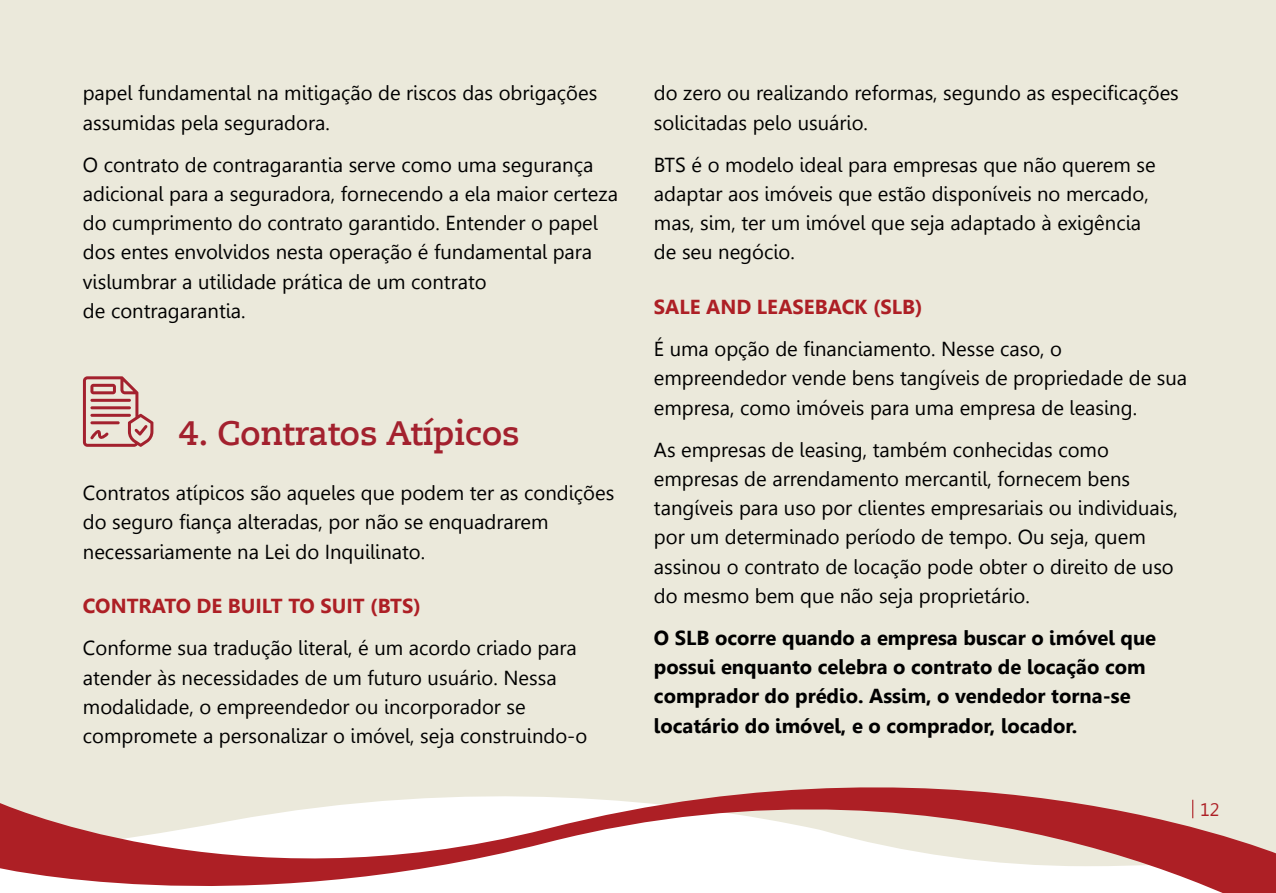
<style>
.page{position:relative;width:1276px;height:893px;background:#ebe9db}
.page>*{position:absolute;margin:0;border:0;box-sizing:border-box;transform-origin:0 0}
.t1{font:700 33.75px "Caecilia LT Pro 75";color:#a3212e}
.t2{font:20.25px/29.2px "Leelawadee";color:#000}
.t3{font:700 20.25px/29.2px "Leelawadee";color:#000}
.t4{font:700 20.25px "Leelawadee";color:#ad1f25}
.t5{font:18px "Leelawadee";color:#ad1f25}
</style>
<div class="page">
<svg style="left:0;top:787px;width:1276px;height:106px"></svg>
<svg style="left:83px;top:376px;width:70px;height:71px"></svg>
<p class="t2" style="left:83px;top:79px;width:516px">papel fundamental na mitigação de riscos das obrigações assumidas pela seguradora.</p>
<p class="t2" style="left:83px;top:150px;width:536px">O contrato de contragarantia serve como uma segurança adicional para a seguradora, fornecendo a ela maior certeza do cumprimento do contrato garantido. Entender o papel dos entes envolvidos nesta operação é fundamental para vislumbrar a utilidade prática de um contrato<br>de contragarantia.</p>
<h1 class="t1" style="left:179px;top:411px;width:342px">4. Contratos Atípicos</h1>
<p class="t2" style="left:83px;top:479px;width:533px">Contratos atípicos são aqueles que podem ter as condições do seguro fiança alteradas, por não se enquadrarem necessariamente na Lei do Inquilinato.</p>
<p class="t4" style="left:83px;top:595px;width:339px">CONTRATO DE BUILT TO SUIT (BTS)</p>
<p class="t2" style="left:83px;top:634px;width:506px">Conforme sua tradução literal, é um acordo criado para atender às necessidades de um futuro usuário. Nessa modalidade, o empreendedor ou incorporador se compromete a personalizar o imóvel, seja construindo-o</p>
<p class="t2" style="left:654px;top:79px;width:526px">do zero ou realizando reformas, segundo as especificações solicitadas pelo usuário.</p>
<p class="t2" style="left:654px;top:150px;width:503px">BTS é o modelo ideal para empresas que não querem se adaptar aos imóveis que estão disponíveis no mercado, mas, sim, ter um imóvel que seja adaptado à exigência de seu negócio.</p>
<p class="t4" style="left:654px;top:295px;width:270px">SALE AND LEASEBACK (SLB)</p>
<p class="t2" style="left:654px;top:334px;width:535px">É uma opção de financiamento. Nesse caso, o empreendedor vende bens tangíveis de propriedade de sua empresa, como imóveis para uma empresa de leasing.</p>
<p class="t2" style="left:654px;top:435px;width:525px">As empresas de leasing, também conhecidas como empresas de arrendamento mercantil, fornecem bens tangíveis para uso por clientes empresariais ou individuais, por um determinado período de tempo. Ou seja, quem assinou o contrato de locação pode obter o direito de uso do mesmo bem que não seja proprietário.</p>
<p class="t3" style="left:654px;top:623px;width:504px">O SLB ocorre quando a empresa buscar o imóvel que possui enquanto celebra o contrato de locação com comprador do prédio. Assim, o vendedor torna-se locatário do imóvel, e o comprador, locador.</p>
<p class="t5" style="left:1200px;top:799px;width:21px">12</p>
</div>
